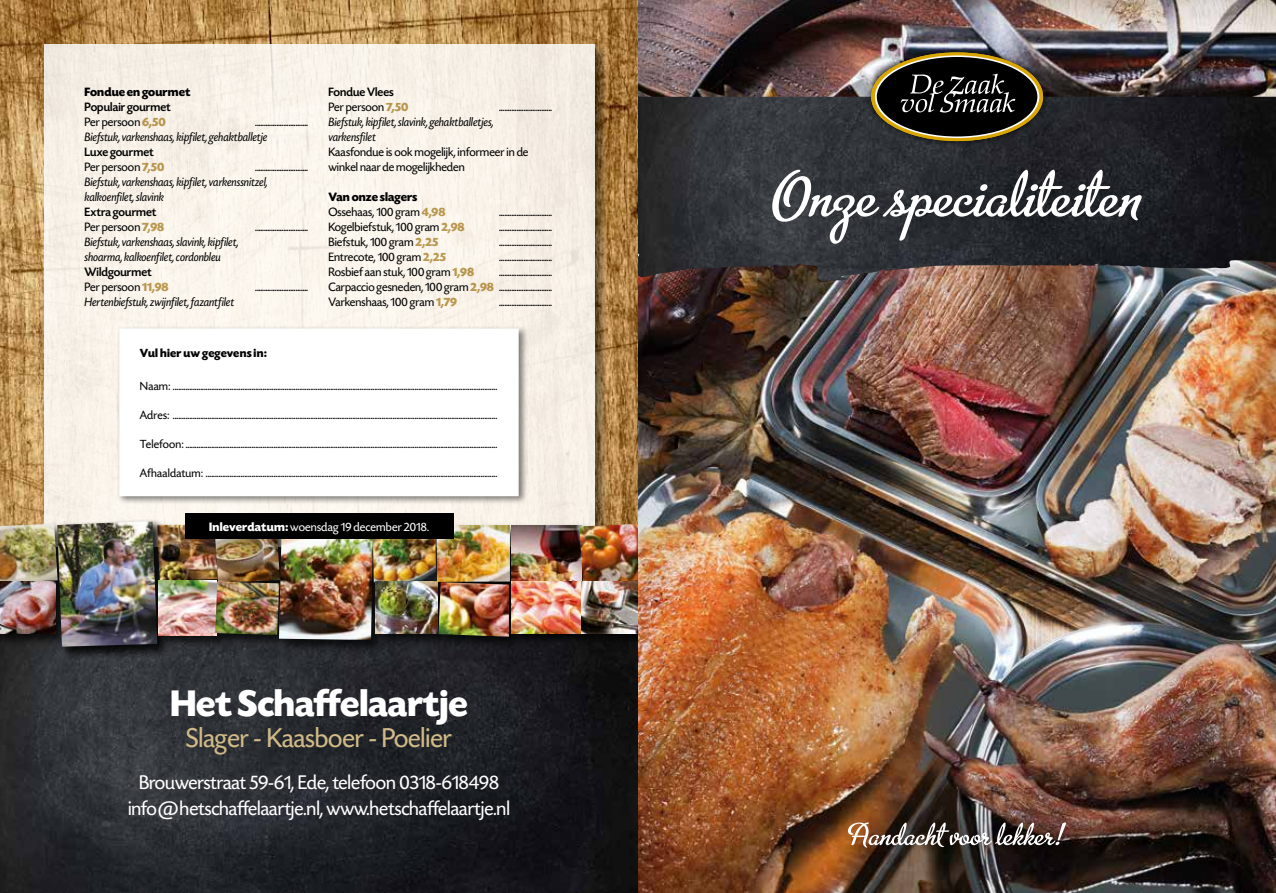
<style>
.page{position:relative;width:1276px;height:893px;background:#fff}
.page>*{position:absolute;margin:0;border:0;box-sizing:border-box;transform-origin:0 0}
.t1{font:72px "Metro Script";letter-spacing:.01em;color:#fff}
.t2{font:700 39px "Today SHOP";color:#fff}
.t3{font:28.65px "Today SHOP";color:#d1ba87}
.t4{font:20.85px/26px "Today SHOP";color:#fff;text-align:center}
.t5{font:12.75px/15px "Today SHOP";color:#000}
.t6{font:italic 12.75px/15px "Today SHOP";color:#000}
.t7{font:500 12.75px/15px "Today SHOP";letter-spacing:.005em;color:#000}
.t8{font:12.75px "Today SHOP";letter-spacing:.01em;color:#fff}
.t9{font:700 12.75px "Today SHOP";letter-spacing:.005em;color:#000}
.t10{font:12.3px "Today SHOP";letter-spacing:.015em;color:#000}
.t11{font:700 12.3px "Today SHOP";letter-spacing:.015em;color:#000}
.s1{font-weight:400}
.s2{font-weight:700;color:#be9f56}
.s3{font-weight:700}
</style>
<div class="page">
<img style="left:0;top:0;width:1276px;height:893px">
<div style="left:44px;top:44px;width:550px;height:805px;background:#f8f2e9"></div>
<img style="left:0;top:661px;width:638px;height:232px">
<div style="left:0;top:519px;width:659px;height:142px;background:#000;opacity:.75"></div>
<img style="left:0;top:524px;width:54px;height:57px">
<img style="left:0;top:581px;width:54px;height:52px">
<div style="left:54px;top:518px;width:116px;height:141px;background:#000;opacity:.5"></div>
<img style="left:57px;top:521px;width:100px;height:126px">
<img style="left:157px;top:525px;width:57px;height:110px">
<img style="left:214px;top:539px;width:65px;height:96px">
<img style="left:373px;top:525px;width:206px;height:57px">
<img style="left:375px;top:582px;width:62px;height:52px">
<img style="left:279px;top:539px;width:94px;height:101px">
<img style="left:438px;top:582px;width:71px;height:55px">
<img style="left:511px;top:581px;width:132px;height:52px">
<img style="left:579px;top:524px;width:66px;height:59px">
<img style="left:638px;top:97px;width:638px;height:184px">
<div style="left:864px;top:45px;width:186px;height:103px;background:#000;opacity:.75"></div>
<svg style="left:871px;top:52px;width:172px;height:89px;background:#3f3a2c"></svg>
<img style="left:848px;top:822px;width:218px;height:26px">
<div style="left:185px;top:514px;width:268px;height:25px;background:#000"></div>
<div style="left:117px;top:326px;width:411px;height:179px;background:#000;opacity:.5"></div>
<div style="left:119px;top:328px;width:400px;height:169px;background:#fff"></div>
<p class="t9" style="left:85px;top:85px;width:107px">Fondue en gourmet</p>
<p class="t7" style="left:85px;top:100px;width:88px">Populair gourmet<br><span class="s1">Per persoon</span> <span class="s2">6,50</span></p>
<p class="t5" style="left:255px;top:115px;width:54px">..............................</p>
<p class="t6" style="left:85px;top:130px;width:184px">Biefstuk, varkenshaas, kipfilet, gehaktballetje</p>
<p class="t7" style="left:85px;top:145px;width:81px">Luxe gourmet<br><span class="s1">Per persoon</span> <span class="s2">7,50</span></p>
<p class="t5" style="left:255px;top:160px;width:54px">..............................</p>
<p class="t6" style="left:85px;top:175px;width:185px">Biefstuk, varkenshaas, kipfilet, varkenssnitzel, kalkoenfilet, slavink</p>
<p class="t7" style="left:85px;top:205px;width:81px">Extra gourmet<br><span class="s1">Per persoon</span> <span class="s2">7,98</span></p>
<p class="t5" style="left:255px;top:220px;width:54px">..............................</p>
<p class="t6" style="left:85px;top:235px;width:155px">Biefstuk, varkenshaas, slavink, kipfilet, shoarma, kalkoenfilet, cordonbleu</p>
<p class="t7" style="left:85px;top:265px;width:86px">Wildgourmet<br><span class="s1">Per persoon</span> <span class="s2">11,98</span></p>
<p class="t6" style="left:85px;top:295px;width:151px">Hertenbiefstuk, zwijnfilet, fazantfilet</p>
<p class="t5" style="left:255px;top:280px;width:54px">..............................</p>
<p class="t7" style="left:328px;top:85px;width:81px">Fondue Vlees<br><span class="s1">Per persoon</span> <span class="s2">7,50</span></p>
<p class="t5" style="left:499px;top:100px;width:54px">..............................</p>
<p class="t6" style="left:328px;top:115px;width:167px">Biefstuk, kipfilet, slavink, gehaktballetjes, varkensfilet</p>
<p class="t5" style="left:328px;top:145px;width:201px">Kaasfondue is ook mogelijk, informeer in de winkel naar de mogelijkheden</p>
<p class="t5" style="left:328px;top:190px;width:119px"><span class="s3">Van onze slagers<br></span>Ossehaas, 100 gram <span class="s2">4,98</span></p>
<p class="t5" style="left:499px;top:205px;width:54px">..............................</p>
<p class="t5" style="left:328px;top:220px;width:138px">Kogelbiefstuk, 100 gram <span class="s2">2,98</span></p>
<p class="t5" style="left:499px;top:220px;width:54px">..............................</p>
<p class="t5" style="left:328px;top:235px;width:111px">Biefstuk, 100 gram <span class="s2">2,25</span></p>
<p class="t5" style="left:499px;top:235px;width:54px">..............................</p>
<p class="t5" style="left:328px;top:250px;width:119px">Entrecote, 100 gram <span class="s2">2,25</span></p>
<p class="t5" style="left:499px;top:250px;width:54px">..............................</p>
<p class="t5" style="left:328px;top:265px;width:147px">Rosbief aan stuk, 100 gram <span class="s2">1,98</span></p>
<p class="t5" style="left:328px;top:265px;width:225px;text-align:justify;text-indent:171px">..............................<br>Carpaccio gesneden, 100 gram <span class="s2">2,98</span> ..............................<br>Varkenshaas, 100 gram <span class="s2">1,79</span></p>
<p class="t5" style="left:499px;top:295px;width:54px">..............................</p>
<p class="t11" style="left:140px;top:347px;width:128px">Vul hier uw gegevens in:</p>
<p class="t10" style="left:140px;top:379px;width:359px">Naam: .................................................................................................................................................................................</p>
<p class="t10" style="left:140px;top:409px;width:359px">Adres: .................................................................................................................................................................................</p>
<p class="t10" style="left:140px;top:438px;width:359px">Telefoon: ..........................................................................................................................................................................</p>
<p class="t10" style="left:140px;top:467px;width:359px">Afhaaldatum: ...............................................................................................................................................................</p>
<p class="t8" style="left:209px;top:520px;width:221px"><span class="s3">Inleverdatum:</span> woensdag 19 december 2018.</p>
<h2 class="t2" style="left:170px;top:683px;width:299px">Het Schaffelaartje</h2>
<h3 class="t3" style="left:186px;top:723px;width:267px">Slager - Kaasboer - Poelier</h3>
<h3 class="t4" style="left:128px;top:770px;width:383px">Brouwerstraat 59-61, Ede, telefoon 0318-618498 info@hetschaffelaartje.nl, www.hetschaffelaartje.nl</h3>
<h1 class="t1" style="left:774px;top:157px;width:368px">Onze specialiteiten</h1>
</div>
